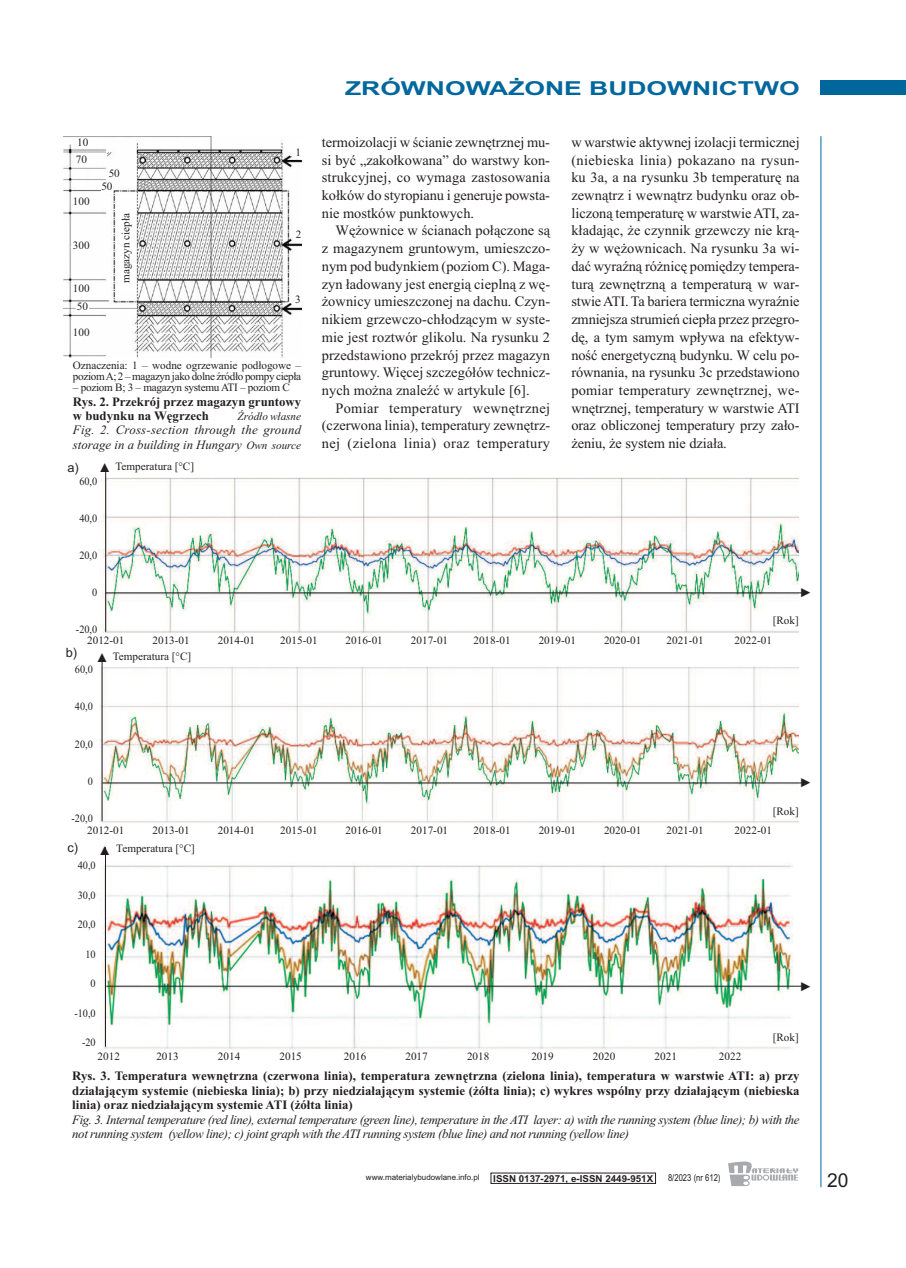
<style>
.page{position:relative;width:906px;height:1268px;background:#fff}
.page>*{position:absolute;margin:0;border:0;box-sizing:border-box;transform-origin:0 0}
.t1{font:700 19.2px "Arial";color:#00679d;scale:1.38 1}
.t2{font:19.2px "Arial";color:#231f20}
.t3{font:14.4px/17.7px "Times New Roman";color:#231f20;text-align:justify}
.t4{font:700 12.75px/14.4px "Times New Roman";color:#231f20}
.t5{font:italic 12.75px/14.4px "Times New Roman";letter-spacing:-.03em;color:#231f20}
.t6{font:italic 12.75px/14.4px "Times New Roman";color:#231f20}
.t7{font:12.75px "Arial";color:#231f20}
.t8{font:11.25px "Times New Roman";color:#231f20}
.t9{font:11.25px/11.2px "Times New Roman";letter-spacing:-.03em;color:#231f20}
.t10{font:11.25px/10.8px "Times New Roman";color:#231f20;scale:.92 1}
.t11{font:11.25px "Times New Roman";letter-spacing:-.025em;color:#231f20}
.t12{font:italic 11.25px "Times New Roman";color:#231f20}
.t13{font:700 9.6px "Arial";color:#231f20}
.t14{font:9.6px "Arial";color:#231f20;scale:.8 1}
.t15{font:7.95px "Arial";color:#231f20}
.s1{font-size:11.25px}
.s2{font-family:"Arial";font-size:12.75px}
</style>
<div class="page">
<div style="left:821px;top:81px;width:85px;height:14px;background:#00679d"></div>
<hr style="left:820px;top:136px;width:1px;height:1050px;background:#00679d">
<svg style="left:728px;top:1161px;width:70px;height:24px"></svg>
<img style="left:64px;top:136px;width:238px;height:221px">
<img style="left:98px;top:473px;width:700px;height:159px">
<img style="left:100px;top:663px;width:698px;height:160px">
<img style="left:102px;top:865px;width:693px;height:185px">
<div style="left:295px;top:148px;width:7px;height:10px;background:#fff"></div>
<div style="left:77px;top:138px;width:11px;height:11px;background:#fff"></div>
<div style="left:122px;top:212px;width:11px;height:71px;background:#fff"></div>
<div style="left:109px;top:169px;width:11px;height:11px;background:#fff"></div>
<div style="left:77px;top:302px;width:11px;height:11px;background:#fff"></div>
<div style="left:76px;top:155px;width:11px;height:10px;background:#fff"></div>
<div style="left:101px;top:182px;width:12px;height:11px;background:#fff"></div>
<div style="left:73px;top:328px;width:17px;height:11px;background:#fff"></div>
<div style="left:73px;top:285px;width:17px;height:10px;background:#fff"></div>
<div style="left:73px;top:197px;width:17px;height:11px;background:#fff"></div>
<div style="left:73px;top:241px;width:17px;height:11px;background:#fff"></div>
<div style="left:296px;top:230px;width:6px;height:11px;background:#fff"></div>
<div style="left:295px;top:295px;width:6px;height:10px;background:#fff"></div>
<hr style="left:105px;top:467px;width:1px;height:164px;background:#231f20">
<div style="left:772px;top:616px;width:27px;height:12px;background:#fff"></div>
<div style="left:772px;top:807px;width:27px;height:11px;background:#fff"></div>
<div style="left:772px;top:1032px;width:27px;height:12px;background:#fff"></div>
<hr style="left:105px;top:592px;width:701px;height:1px;background:#231f20">
<hr style="left:102px;top:656px;width:1px;height:165px;background:#231f20">
<hr style="left:102px;top:782px;width:705px;height:1px;background:#231f20">
<hr style="left:106px;top:985px;width:698px;height:1px;background:#231f20">
<hr style="left:105px;top:847px;width:1px;height:199px;background:#231f20">
<p class="t8" style="left:77px;top:135px;width:13px">10</p>
<p class="t8" style="left:76px;top:152px;width:13px">70</p>
<p class="t8" style="left:73px;top:195px;width:18px">100</p>
<p class="t8" style="left:73px;top:238px;width:18px">300</p>
<p class="t8" style="left:73px;top:282px;width:18px">100</p>
<p class="t8" style="left:77px;top:299px;width:13px">50</p>
<p class="t8" style="left:73px;top:326px;width:18px">100</p>
<p class="t8" style="left:109px;top:166px;width:13px">50</p>
<p class="t8" style="left:101px;top:180px;width:13px">50</p>
<p class="t8" style="left:119px;top:283px;width:71px;rotate:-90deg">magazyn ciepła</p>
<p class="t8" style="left:295px;top:145px;width:7px">1</p>
<p class="t8" style="left:296px;top:227px;width:7px">2</p>
<p class="t8" style="left:295px;top:292px;width:7px">3</p>
<p class="t9" style="left:73px;top:359px;width:230px">Oznaczenia: 1 – wodne ogrzewanie podłogowe – poziomA; 2 – magazyn jako dolne źródło pompy ciepła</p>
<p class="t11" style="left:73px;top:380px;width:218px">– poziom B; 3 – magazyn systemu ATI – poziom C</p>
<p class="t4" style="left:73px;top:394px;width:230px">Rys. 2. Przekrój przez magazyn gruntowy w budynku na Węgrzech</p>
<p class="t12" style="left:237px;top:409px;width:65px">Źródło własne</p>
<p class="t6" style="left:73px;top:422px;width:230px">Fig. 2. Cross-section through the ground storage in a building in Hungary <span class="s1">Own source</span></p>
<p class="t7" style="left:67px;top:460px;width:13px">a)</p>
<p class="t8" style="left:98px;top:459px;width:97px"><span class="s2">▲</span> Temperatura [°C]</p>
<h1 class="t1" style="left:345px;top:77px;width:331px">ZRÓWNOWAŻONE BUDOWNICTWO</h1>
<p class="t3" style="left:322px;top:133px;width:230px">termoizolacji w ścianie zewnętrznej mu&shy;si być „zakołkowana” do warstwy kon&shy;strukcyjnej, co wymaga zastosowania kołków do styropianu i generuje powsta&shy;nie mostków punktowych.</p>
<p class="t3" style="left:322px;top:221px;width:230px;text-indent:14px">Wężownice w ścianach połączone są z magazynem gruntowym, umieszczo&shy;nym pod budynkiem (poziom C). Maga&shy;zyn ładowany jest energią cieplną z wę&shy;żownicy umieszczonej na dachu. Czyn&shy;nikiem grzewczo-chłodzącym w syste&shy;mie jest roztwór glikolu. Na rysunku 2 przedstawiono przekrój przez magazyn gruntowy. Więcej szczegółów technicz&shy;nych można znaleźć w artykule [6].</p>
<p class="t3" style="left:322px;top:399px;width:230px;text-indent:14px">Pomiar temperatury wewnętrznej (czerwona linia), temperatury zewnętrz&shy;nej (zielona linia) oraz temperatury</p>
<p class="t3" style="left:571px;top:133px;width:230px">w warstwie aktywnej izolacji termicznej (niebieska linia) pokazano na rysun&shy;ku 3a, a na rysunku 3b temperaturę na zewnątrz i wewnątrz budynku oraz ob&shy;liczoną temperaturę w warstwieATI, za&shy;kładając, że czynnik grzewczy nie krą&shy;ży w wężownicach. Na rysunku 3a wi&shy;dać wyraźną różnicę pomiędzy tempera&shy;turą zewnętrzną a temperaturą w war&shy;stwieATI. Ta bariera termiczna wyraźnie zmniejsza strumień ciepła przez przegro&shy;dę, a tym samym wpływa na efektyw&shy;ność energetyczną budynku. W celu po&shy;równania, na rysunku 3c przedstawiono pomiar temperatury zewnętrznej, we&shy;wnętrznej, temperatury w warstwie ATI oraz obliczonej temperatury przy zało&shy;żeniu, że system nie działa.</p>
<p class="t10" style="left:79px;top:476px;width:21px">60,0</p>
<p class="t10" style="left:79px;top:512px;width:21px">40,0</p>
<p class="t10" style="left:79px;top:549px;width:21px">20,0</p>
<p class="t10" style="left:92px;top:586px;width:7px">0</p>
<p class="t10" style="left:87px;top:623px;width:42px;text-indent:-11px">-20,0<br>2012-01</p>
<p class="t8" style="left:152px;top:633px;width:39px">2013-01</p>
<p class="t8" style="left:218px;top:633px;width:39px">2014-01</p>
<p class="t8" style="left:280px;top:633px;width:39px">2015-01</p>
<p class="t8" style="left:345px;top:633px;width:39px">2016-01</p>
<p class="t8" style="left:411px;top:633px;width:39px">2017-01</p>
<p class="t8" style="left:473px;top:633px;width:39px">2018-01</p>
<p class="t8" style="left:539px;top:633px;width:39px">2019-01</p>
<p class="t8" style="left:604px;top:633px;width:39px">2020-01</p>
<p class="t8" style="left:666px;top:633px;width:39px">2021-01</p>
<p class="t8" style="left:734px;top:633px;width:39px">2022-01</p>
<p class="t7" style="left:799px;top:585px;width:14px">►</p>
<p class="t8" style="left:772px;top:613px;width:28px">[Rok]</p>
<p class="t7" style="left:66px;top:645px;width:13px">b)</p>
<p class="t8" style="left:113px;top:649px;width:80px">Temperatura [°C]</p>
<p class="t7" style="left:96px;top:650px;width:14px">▲</p>
<p class="t10" style="left:75px;top:663px;width:21px">60,0</p>
<p class="t10" style="left:75px;top:700px;width:21px">40,0</p>
<p class="t10" style="left:75px;top:738px;width:21px">20,0</p>
<p class="t10" style="left:88px;top:775px;width:7px">0</p>
<p class="t10" style="left:71px;top:812px;width:25px">-20,0</p>
<p class="t7" style="left:799px;top:775px;width:14px">►</p>
<p class="t8" style="left:772px;top:804px;width:28px">[Rok]</p>
<p class="t7" style="left:67px;top:839px;width:12px">c)</p>
<p class="t8" style="left:87px;top:823px;width:39px">2012-01</p>
<p class="t8" style="left:152px;top:823px;width:39px">2013-01</p>
<p class="t8" style="left:218px;top:823px;width:39px">2014-01</p>
<p class="t8" style="left:280px;top:823px;width:39px">2015-01</p>
<p class="t8" style="left:345px;top:823px;width:39px">2016-01</p>
<p class="t8" style="left:411px;top:823px;width:39px">2017-01</p>
<p class="t8" style="left:473px;top:823px;width:39px">2018-01</p>
<p class="t8" style="left:539px;top:823px;width:39px">2019-01</p>
<p class="t8" style="left:604px;top:823px;width:39px">2020-01</p>
<p class="t8" style="left:666px;top:823px;width:39px">2021-01</p>
<p class="t8" style="left:734px;top:823px;width:39px">2022-01</p>
<p class="t8" style="left:116px;top:841px;width:80px">Temperatura [°C]</p>
<p class="t7" style="left:98px;top:842px;width:14px">▲</p>
<p class="t10" style="left:78px;top:860px;width:21px">40,0</p>
<p class="t10" style="left:78px;top:889px;width:21px">30,0</p>
<p class="t10" style="left:78px;top:918px;width:21px">20,0</p>
<p class="t10" style="left:85px;top:948px;width:13px">10</p>
<p class="t10" style="left:91px;top:977px;width:7px">0</p>
<p class="t10" style="left:74px;top:1007px;width:25px">-10,0</p>
<p class="t10" style="left:82px;top:1036px;width:16px">-20</p>
<p class="t8" style="left:98px;top:1049px;width:24px">2012</p>
<p class="t8" style="left:156px;top:1049px;width:24px">2013</p>
<p class="t8" style="left:218px;top:1049px;width:24px">2014</p>
<p class="t8" style="left:279px;top:1049px;width:24px">2015</p>
<p class="t8" style="left:344px;top:1049px;width:24px">2016</p>
<p class="t8" style="left:405px;top:1049px;width:24px">2017</p>
<p class="t8" style="left:467px;top:1049px;width:24px">2018</p>
<p class="t8" style="left:531px;top:1049px;width:24px">2019</p>
<p class="t8" style="left:593px;top:1049px;width:24px">2020</p>
<p class="t8" style="left:654px;top:1049px;width:24px">2021</p>
<p class="t8" style="left:719px;top:1049px;width:24px">2022</p>
<p class="t7" style="left:799px;top:978px;width:14px">►</p>
<p class="t8" style="left:772px;top:1029px;width:28px">[Rok]</p>
<p class="t4" style="left:72px;top:1068px;width:729px;text-align:justify">Rys. 3. Temperatura wewnętrzna (czerwona linia), temperatura zewnętrzna (zielona linia), temperatura w warstwie ATI: a) przy działającym systemie (niebieska linia); b) przy niedziałającym systemie (żółta linia); c) wykres wspólny przy działającym (niebieska linia) oraz niedziałającym systemie ATI (żółta linia)</p>
<p class="t5" style="left:72px;top:1111px;width:729px">Fig. 3. Internal temperature (red line), external temperature (green line), temperature in the ATI layer: a) with the running system (blue line); b) with the not running system (yellow line); c) joint graph with the ATI running system (blue line) and not running (yellow line)</p>
<p class="t15" style="left:366px;top:1172px;width:115px">www.materialybudowlane.info.pl</p>
<p class="t13" style="left:493px;top:1172px;width:161px">ISSN 0137-2971, e-ISSN 2449-951X</p>
<p class="t14" style="left:668px;top:1171px;width:67px">8/2023 (nr 612)</p>
<h1 class="t2" style="left:827px;top:1168px;width:23px">20</h1>
</div>
